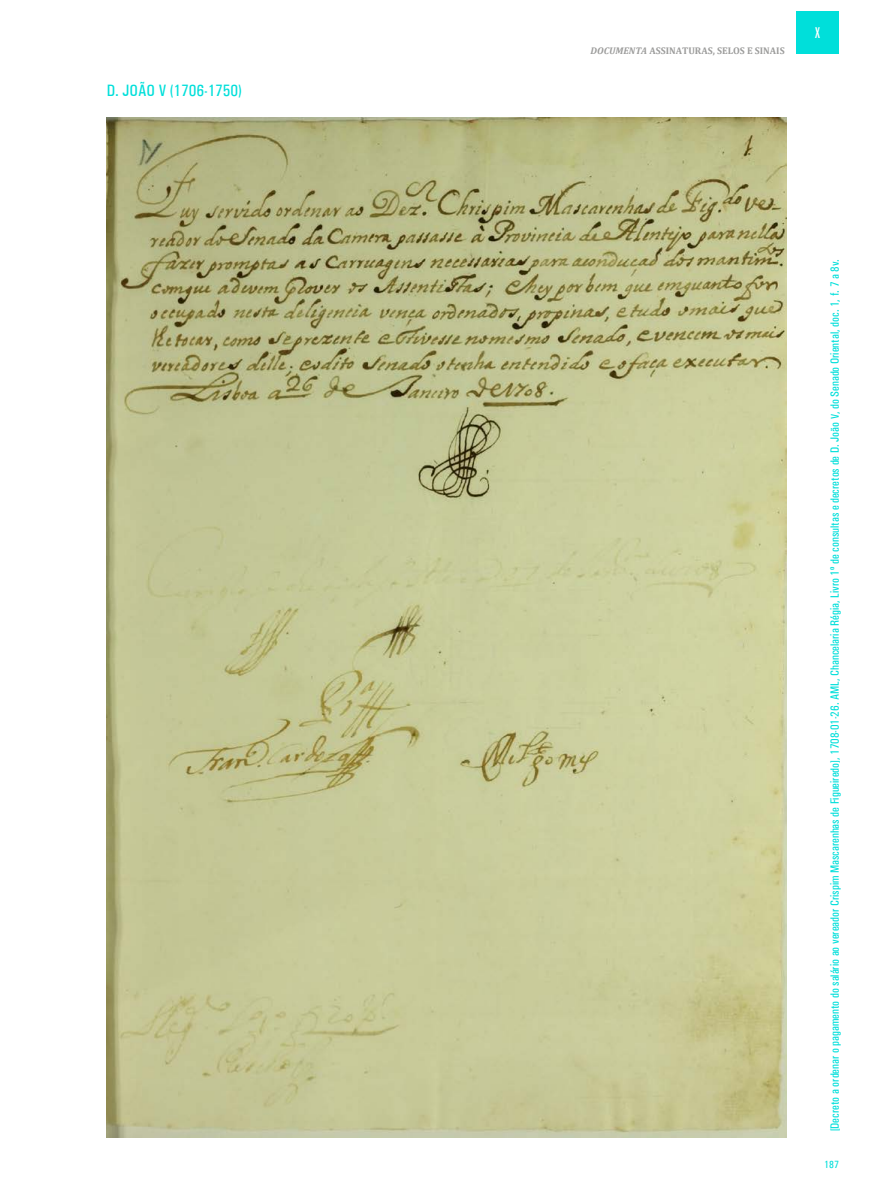
<style>
.page{position:relative;width:893px;height:1191px;background:#fff}
.page>*{position:absolute;margin:0;border:0;box-sizing:border-box;transform-origin:0 0}
.t1{font:500 condensed 16.5px "Univers";color:#00dfda}
.t2{font:extra-condensed 15px "Zurich BT";color:#fff}
.t3{font:500 condensed 12px "Univers";color:#00dfda}
.t4{font:500 condensed 10.5px "Univers";color:#00dfda}
.t5{font:700 9.75px "Cambria";color:#9d9d9c}
.s1{font-style:italic}
.s2{font-size:11.25px}
</style>
<div class="page">
<div style="left:796px;top:11px;width:43px;height:43px;background:#00dfda"></div>
<img style="left:107px;top:118px;width:679px;height:1019px">
<h1 class="t1" style="left:107px;top:81px;width:137px">D. JOÃO V (1706-1750)</h1>
<p class="t5" style="left:590px;top:44px;width:196px"><span class="s1">DOCUMENTA</span> ASSINATURAS, SELOS E SINAIS</p>
<p class="t2" style="left:815px;top:24px;width:6px">X</p>
<p class="t3" style="left:828px;top:1131px;width:874px;rotate:-90deg">[Decreto a ordenar o pagamento do salário ao vereador Crispim Mascarenhas de Figueiredo], 1708-01-26. AML, Chancelaria Régia, Livro 1º de consultas e decretos de D. João <span class="s2">V</span>, do Senado Oriental, doc. 1, f. 7 a 8v.</p>
<p class="t4" style="left:824px;top:1158px;width:16px">187</p>
</div>
